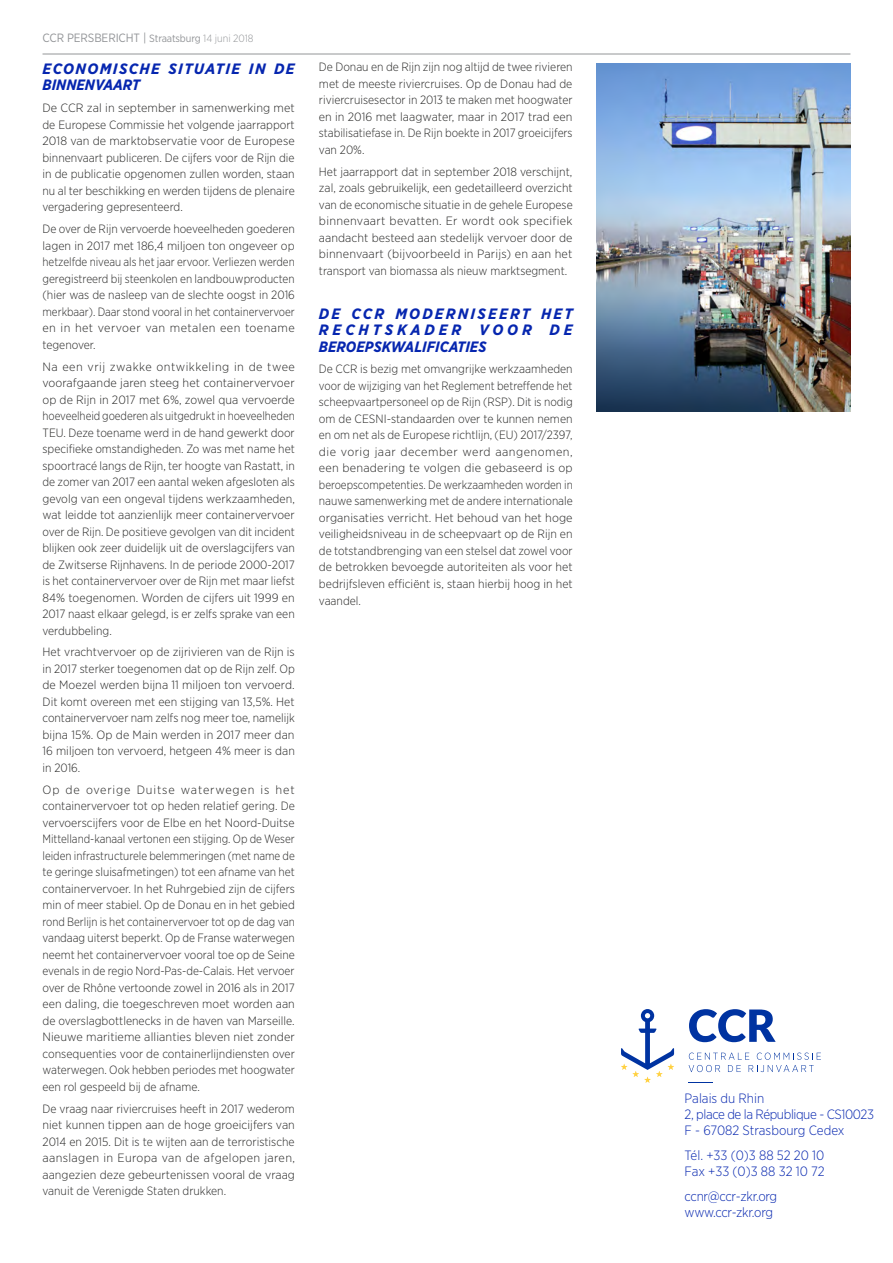
<style>
.page{position:relative;width:893px;height:1263px;background:#fff}
.page>*{position:absolute;margin:0;border:0;box-sizing:border-box;transform-origin:0 0}
.Texte_courant_light{font:italic 700 15px/16.5px "Gotham Narrow";letter-spacing:.085em;color:#0626af;scale:1.05 1}
.t1{font:300 13.5px/16.2px "Gotham Narrow";letter-spacing:-.02em;color:#0626af}
.t2{font:300 13.5px/16.2px "Gotham Narrow";color:#0626af}
.Texte_courant_light-2{font:300 12px/16.5px "Gotham Narrow";color:#282827;text-align:justify}
.Texte_courant_light-3{font:300 12px/16.5px "Gotham Narrow";color:#282827;text-align:justify;scale:1.05 1}
.t3{font:12px "Gotham Narrow";letter-spacing:-.01em;color:#939598}
.s1{font-size:10.5px}
.s2{font-weight:300;font-size:10.5px}
</style>
<div class="page">
<hr style="left:43px;top:54px;width:807px;height:1px;background:#939598">
<svg style="left:621px;top:1009px;width:53px;height:74px"></svg>
<svg style="left:689px;top:1009px;width:87px;height:33px"></svg>
<svg style="left:688px;top:1082px;width:25px;height:1px"></svg>
<svg style="left:689px;top:1052px;width:132px;height:20px"></svg>
<img style="left:597px;top:64px;width:254px;height:347px">
<p class="t3" style="left:43px;top:30px;width:213px">CCR PERSBERICHT | <span class="s1">Straatsburg</span> <span class="s2">14 juni 2018</span></p>
<p class="Texte_courant_light" style="left:43px;top:60px;width:242px">ECONOMISCHE SITUATIE IN DE<br>BINNENVAART</p>
<p class="Texte_courant_light-3" style="left:43px;top:99px;width:242px">De CCR zal in september in samenwerking met de Europese Commissie het volgende jaarrapport 2018 van de marktobservatie voor de Europese binnenvaart publiceren. De cijfers voor de Rijn die in de publicatie opgenomen zullen worden, staan nu al ter beschikking en werden tijdens de plenaire vergadering gepresenteerd.</p>
<p class="Texte_courant_light-2" style="left:43px;top:220px;width:254px">De over de Rijn vervoerde hoeveelheden goederen lagen in 2017 met 186,4 miljoen ton ongeveer op hetzelfde niveau als het jaar ervoor. Verliezen werden geregistreerd bij steenkolen en landbouwproducten (hier was de nasleep van de slechte oogst in 2016 merkbaar). Daar stond vooral in het containervervoer en in het vervoer van metalen een toename tegenover.</p>
<p class="Texte_courant_light-3" style="left:43px;top:358px;width:242px">Na een vrij zwakke ontwikkeling in de twee voorafgaande jaren steeg het containervervoer op de Rijn in 2017 met 6%, zowel qua vervoerde hoeveelheid goederen als uitgedrukt in hoeveelheden TEU. Deze toename werd in de hand gewerkt door specifieke omstandigheden. Zo was met name het spoortracé langs de Rijn, ter hoogte van Rastatt, in de zomer van 2017 een aantal weken afgesloten als gevolg van een ongeval tijdens werkzaamheden, wat leidde tot aanzienlijk meer containervervoer over de Rijn. De positieve gevolgen van dit incident blijken ook zeer duidelijk uit de overslagcijfers van de Zwitserse Rijnhavens. In de periode 2000-2017 is het containervervoer over de Rijn met maar liefst 84% toegenomen. Worden de cijfers uit 1999 en 2017 naast elkaar gelegd, is er zelfs sprake van een verdubbeling.</p>
<p class="Texte_courant_light-2" style="left:43px;top:644px;width:254px">Het vrachtvervoer op de zijrivieren van de Rijn is in 2017 sterker toegenomen dat op de Rijn zelf. Op de Moezel werden bijna 11 miljoen ton vervoerd.<br>Dit komt overeen met een stijging van 13,5%. Het containervervoer nam zelfs nog meer toe, namelijk bijna 15%. Op de Main werden in 2017 meer dan 16 miljoen ton vervoerd, hetgeen 4% meer is dan in 2016.</p>
<p class="Texte_courant_light-3" style="left:43px;top:781px;width:242px">Op de overige Duitse waterwegen is het containervervoer tot op heden relatief gering. De vervoerscijfers voor de Elbe en het Noord-Duitse Mittelland-kanaal vertonen een stijging. Op de Weser leiden infrastructurele belemmeringen (met name de te geringe sluisafmetingen) tot een afname van het containervervoer. In het Ruhrgebied zijn de cijfers min of meer stabiel. Op de Donau en in het gebied rond Berlijn is het containervervoer tot op de dag van vandaag uiterst beperkt. Op de Franse waterwegen neemt het containervervoer vooral toe op de Seine evenals in de regio Nord-Pas-de-Calais. Het vervoer over de Rhône vertoonde zowel in 2016 als in 2017 een daling, die toegeschreven moet worden aan de overslagbottlenecks in de haven van Marseille.<br>Nieuwe maritieme allianties bleven niet zonder consequenties voor de containerlijndiensten over waterwegen. Ook hebben periodes met hoogwater een rol gespeeld bij de afname.</p>
<p class="Texte_courant_light-2" style="left:43px;top:1100px;width:254px">De vraag naar riviercruises heeft in 2017 wederom niet kunnen tippen aan de hoge groeicijfers van 2014 en 2015. Dit is te wijten aan de terroristische aanslagen in Europa van de afgelopen jaren, aangezien deze gebeurtenissen vooral de vraag vanuit de Verenigde Staten drukken.</p>
<p class="Texte_courant_light-2" style="left:319px;top:59px;width:255px">De Donau en de Rijn zijn nog altijd de twee rivieren met de meeste riviercruises. Op de Donau had de riviercruisesector in 2013 te maken met hoogwater en in 2016 met laagwater, maar in 2017 trad een stabilisatiefase in. De Rijn boekte in 2017 groeicijfers van 20%.</p>
<p class="Texte_courant_light-2" style="left:319px;top:163px;width:255px">Het jaarrapport dat in september 2018 verschijnt, zal, zoals gebruikelijk, een gedetailleerd overzicht van de economische situatie in de gehele Europese binnenvaart bevatten. Er wordt ook specifiek aandacht besteed aan stedelijk vervoer door de binnenvaart (bijvoorbeeld in Parijs) en aan het transport van biomassa als nieuw marktsegment.</p>
<p class="Texte_courant_light" style="left:319px;top:305px;width:243px;text-align:justify">DE CCR MODERNISEERT HET RECHTSKADER VOOR DE BEROEPSKWALIFICATIES</p>
<p class="Texte_courant_light-2" style="left:319px;top:361px;width:255px">De CCR is bezig met omvangrijke werkzaamheden voor de wijziging van het Reglement betreffende het scheepvaartpersoneel op de Rijn (RSP). Dit is nodig om de CESNI-standaarden over te kunnen nemen en om net als de Europese richtlijn, (EU) 2017/2397, die vorig jaar december werd aangenomen, een benadering te volgen die gebaseerd is op beroepscompetenties. De werkzaamheden worden in nauwe samenwerking met de andere internationale organisaties verricht. Het behoud van het hoge veiligheidsniveau in de scheepvaart op de Rijn en de totstandbrenging van een stelsel dat zowel voor de betrokken bevoegde autoriteiten als voor het bedrijfsleven efficiënt is, staan hierbij hoog in het vaandel.</p>
<p class="t1" style="left:685px;top:1089px;width:191px">Palais du Rhin<br>2, place de la République - CS10023<br>F - 67082 Strasbourg Cedex</p>
<p class="t2" style="left:685px;top:1146px;width:141px">Tél. +33 (0)3 88 52 20 10<br>Fax +33 (0)3 88 32 10 72</p>
<p class="t1" style="left:685px;top:1187px;width:94px">ccnr@ccr-zkr.org www.ccr-zkr.org</p>
</div>
